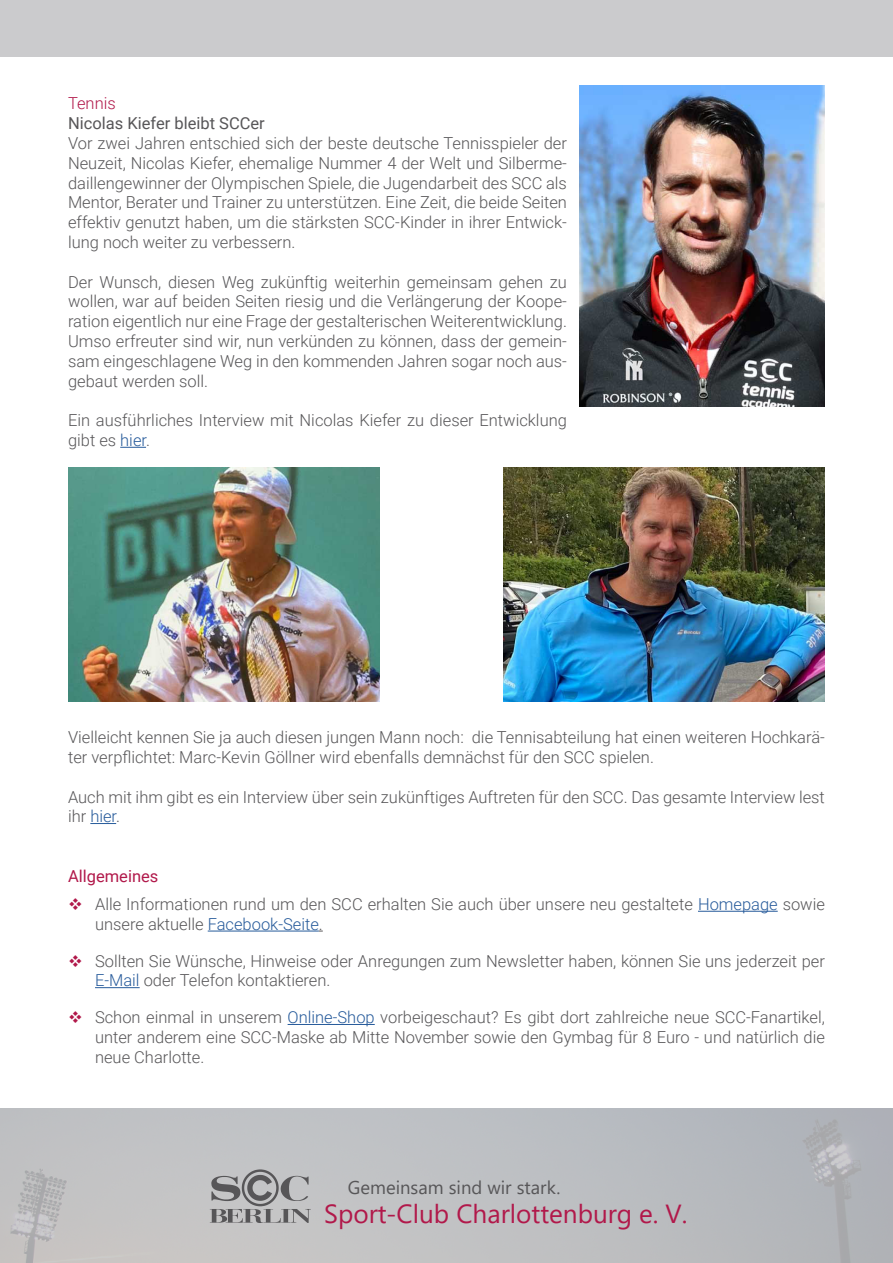
<style>
.page{position:relative;width:893px;height:1263px;background:#fff}
.page>*{position:absolute;margin:0;border:0;box-sizing:border-box;transform-origin:0 0}
.t1{font:26.1px "Segoe UI";color:#b1184a}
.t2{font:18.45px "Segoe UI";color:#575658}
.t3{font:300 16.5px/19.8px "Roboto";color:#575658}
.t4{font:16.5px "Roboto";color:#575658}
.t5{font:300 16.5px "Roboto";color:#b1184a}
.s1{color:#275b9b}
.s2{font-weight:400;color:#b1184a}
</style>
<div class="page">
<div style="left:0;top:1108px;width:893px;height:155px;background:linear-gradient(to right,#c7c6c7,#b3b6bb)"></div>
<svg style="left:210px;top:1169px;width:101px;height:54px;background:#a1a1a3"></svg>
<div style="left:0;top:0;width:893px;height:57px;background:#cbcbcd"></div>
<svg style="left:120px;top:447px;width:26px;height:1px"></svg>
<svg style="left:90px;top:823px;width:26px;height:1px"></svg>
<hr style="left:698px;top:911px;width:80px;height:1px;background:#275b9b">
<hr style="left:208px;top:931px;width:111px;height:1px;background:#275b9b">
<hr style="left:95px;top:987px;width:45px;height:1px;background:#275b9b">
<hr style="left:288px;top:1024px;width:87px;height:1px;background:#275b9b">
<img style="left:580px;top:86px;width:245px;height:320px">
<img style="left:68px;top:468px;width:312px;height:234px">
<img style="left:503px;top:468px;width:322px;height:234px">
<p class="t5" style="left:68px;top:92px;width:49px">Tennis</p>
<p class="t4" style="left:68px;top:112px;width:198px">Nicolas Kiefer bleibt SCCer</p>
<p class="t3" style="left:68px;top:133px;width:500px;text-align:justify">Vor zwei Jahren entschied sich der beste deutsche Tennisspieler der Neuzeit, Nicolas Kiefer, ehemalige Nummer 4 der Welt und Silberme&shy;daillengewinner der Olympischen Spiele, die Jugendarbeit des SCC als Mentor, Berater und Trainer zu unterstützen. Eine Zeit, die beide Seiten effektiv genutzt haben, um die stärksten SCC-Kinder in ihrer Entwick&shy;lung noch weiter zu verbessern.</p>
<p class="t3" style="left:68px;top:271px;width:500px;text-align:justify">Der Wunsch, diesen Weg zukünftig weiterhin gemeinsam gehen zu wollen, war auf beiden Seiten riesig und die Verlängerung der Koope&shy;ration eigentlich nur eine Frage der gestalterischen Weiterentwicklung.<br>Umso erfreuter sind wir, nun verkünden zu können, dass der gemein&shy;sam eingeschlagene Weg in den kommenden Jahren sogar noch aus&shy;gebaut werden soll.</p>
<p class="t3" style="left:68px;top:410px;width:500px">Ein ausführliches Interview mit Nicolas Kiefer zu dieser Entwicklung gibt es <span class="s1">hier</span>.</p>
<p class="t3" style="left:68px;top:727px;width:758px">Vielleicht kennen Sie ja auch diesen jungen Mann noch: die Tennisabteilung hat einen weiteren Hochkarä&shy;ter verpflichtet: Marc-Kevin Göllner wird ebenfalls demnächst für den SCC spielen.</p>
<p class="t3" style="left:68px;top:786px;width:758px">Auch mit ihm gibt es ein Interview über sein zukünftiges Auftreten für den SCC. Das gesamte Interview lest ihr <span class="s1">hier</span>.</p>
<p class="t3" style="left:95px;top:861px;width:731px;line-height:28.3px;text-indent:-27px"><span class="s2">Allgemeines<br></span>Alle Informationen rund um den SCC erhalten Sie auch über unsere neu gestaltete <span class="s1">Homepage</span> sowie</p>
<p class="t3" style="left:95px;top:913px;width:229px">unsere aktuelle <span class="s1">Facebook-Seite</span>.</p>
<p class="t3" style="left:95px;top:950px;width:731px">Sollten Sie Wünsche, Hinweise oder Anregungen zum Newsletter haben, können Sie uns jederzeit per<br><span class="s1">E-Mail</span> oder Telefon kontaktieren.</p>
<p class="t3" style="left:95px;top:1007px;width:731px;text-align:justify">Schon einmal in unserem <span class="s1">Online-Shop</span> vorbeigeschaut? Es gibt dort zahlreiche neue SCC-Fanartikel, unter anderem eine SCC-Maske ab Mitte November sowie den Gymbag für 8 Euro - und natürlich die neue Charlotte.</p>
<p class="t2" style="left:348px;top:1170px;width:214px">Gemeinsam sind wir stark.</p>
<h1 class="t1" style="left:324px;top:1189px;width:365px">Sport-Club Charlottenburg e. V.</h1>
</div>
